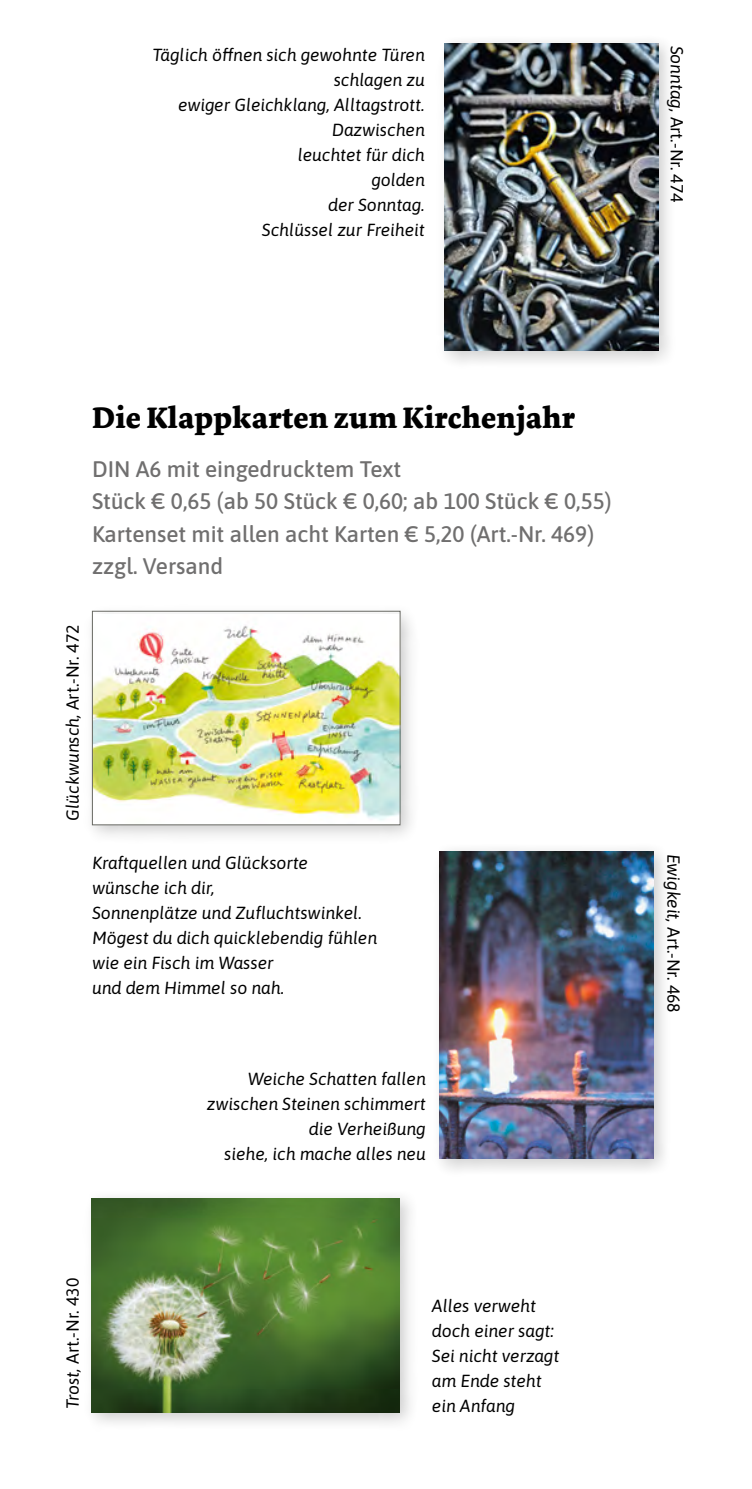
<style>
.page{position:relative;width:752px;height:1489px;background:#fff}
.page>*{position:absolute;margin:0;border:0;box-sizing:border-box;transform-origin:0 0}
.t1{font:700 31.25px "Dolly Pro";letter-spacing:.01em;color:#000}
.t2{font:500 22.5px/32.5px "Asap";color:#706f6f}
.t3{font:italic 17.5px/25px "Asap";color:#000}
.t4{font:17.5px "Asap";color:#000}
.s1{font-style:italic}
.s2{font-style:normal}
</style>
<div class="page">
<div style="left:83px;top:602px;width:336px;height:242px;background:#000;opacity:.2"></div>
<img style="left:94px;top:614px;width:304px;height:209px">
<div style="left:92px;top:611px;width:308px;height:214px;border:1px solid #676862"></div>
<div style="left:435px;top:34px;width:242px;height:336px;background:#000;opacity:.2"></div>
<img style="left:444px;top:43px;width:214px;height:308px">
<div style="left:430px;top:841px;width:242px;height:336px;background:#000;opacity:.2"></div>
<img style="left:439px;top:851px;width:214px;height:307px">
<div style="left:82px;top:1188px;width:336px;height:243px;background:#000;opacity:.2"></div>
<img style="left:92px;top:1217px;width:307px;height:172px">
<img style="left:92px;top:1198px;width:307px;height:19px">
<img style="left:92px;top:1389px;width:307px;height:23px">
<svg style="left:399px;top:1412px;width:7px;height:7px"></svg>
<p class="t3" style="left:152px;top:42px;width:273px;text-align:right">Täglich öffnen sich gewohnte Türen schlagen zu<br>ewiger Gleichklang, Alltagstrott.<br>Dazwischen<br>leuchtet für dich<br>golden<br>der Sonntag.<br>Schlüssel zur Freiheit</p>
<p class="t4" style="left:689px;top:46px;width:158px;rotate:90deg"><span class="s1">Sonntag,</span> Art.-Nr. 474</p>
<h1 class="t1" style="left:92px;top:397px;width:484px">Die Klappkarten zum Kirchenjahr</h1>
<p class="t2" style="left:92px;top:451px;width:520px">DIN A6 mit eingedrucktem Text<br>Stück € 0,65 (ab 50 Stück € 0,60; ab 100 Stück € 0,55)<br>Kartenset mit allen acht Karten € 5,20 (Art.-Nr. 469) zzgl. Versand</p>
<p class="t3" style="left:59px;top:820px;width:198px;rotate:-90deg">Glückwunsch, <span class="s2">Art.-Nr. 472</span></p>
<p class="t3" style="left:92px;top:849px;width:286px">Kraftquellen und Glücksorte wünsche ich dir,<br>Sonnenplätze und Zufluchtswinkel.<br>Mögest du dich quicklebendig fühlen wie ein Fisch im Wasser<br>und dem Himmel so nah.</p>
<p class="t3" style="left:207px;top:1064px;width:220px;text-align:right">Weiche Schatten fallen zwischen Steinen schimmert die Verheißung<br>siehe, ich mache alles neu</p>
<p class="t4" style="left:61px;top:1408px;width:132px;rotate:-90deg"><span class="s1">Trost,</span> Art.-Nr. 430</p>
<p class="t3" style="left:431px;top:1291px;width:129px">Alles verweht doch einer sagt:<br>Sei nicht verzagt am Ende steht ein Anfang</p>
<p class="t4" style="left:685px;top:853px;width:161px;rotate:90deg"><span class="s1">Ewigkeit,</span> Art.-Nr. 468</p>
</div>
